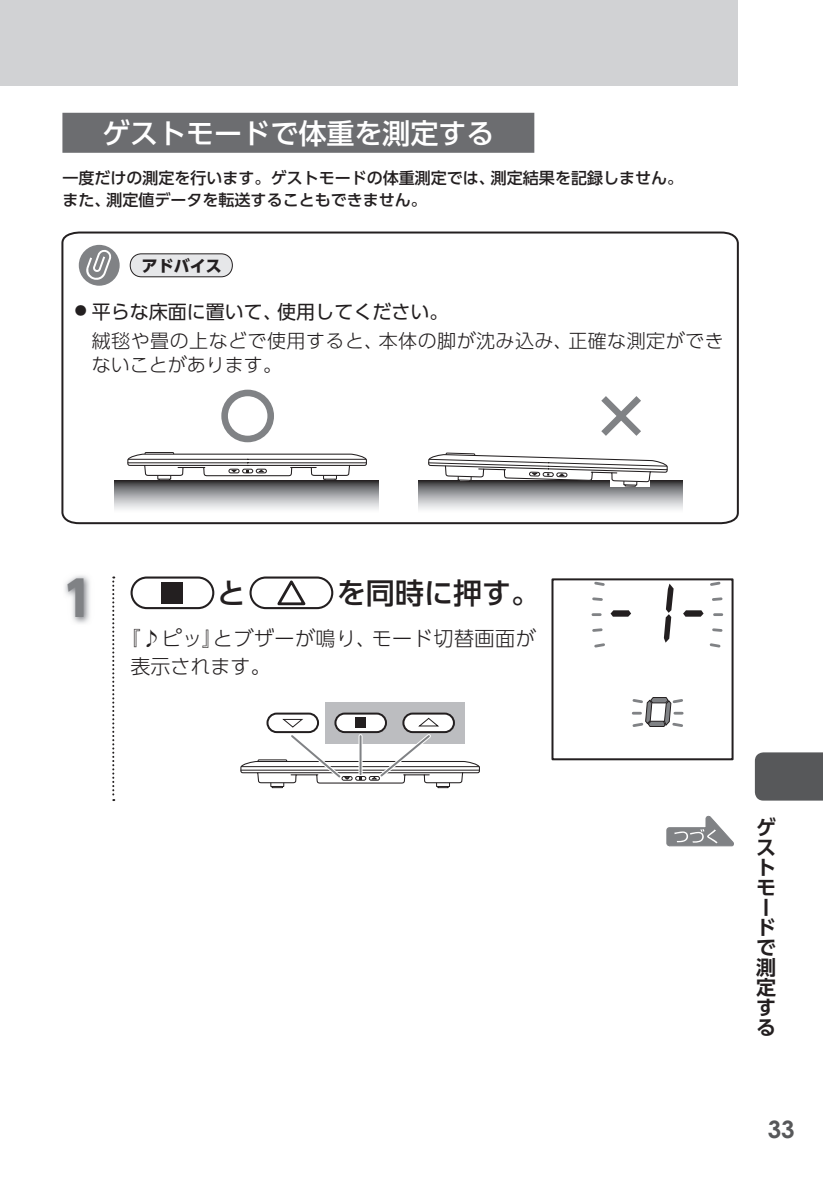
<style>
.page{position:relative;width:823px;height:1191px;background:#fff}
.page>*{position:absolute;margin:0;border:0;box-sizing:border-box;transform-origin:0 0}
.t1{font:700 48px "UD Shin Go Pro";color:#808285}
.t2{font:500 29px "UD Shin Go Pro";color:#231f20}
.t3{font:500 28px "UD Shin Go Pro";color:#fff}
.t4{font:700 24px "Century Gothic";color:#57585a}
.t5{font:300 20px/28px "UD Shin Go Pro";letter-spacing:.025em;color:#231f20}
.t6{font:700 20px/20px "UD Shin Go Pro De";color:#231f20}
.t7{font:300 19px/29px "UD Shin Go Pro";letter-spacing:.025em;color:#231f20}
.t8{font:300 19px "UD Shin Go Pro";color:#231f20}
.t9{font:500 16px/22px "UD Shin Go Pro";color:#231f20}
.t10{font:700 16px "UD Shin Go Pro";color:#231f20}
.s1{font-weight:400}
</style>
<div class="page">
<div style="left:0;top:0;width:737px;height:85px;background:#d1d2d4"></div>
<div style="left:754px;top:752px;width:68px;height:48px;background:#57585a"></div>
<div style="left:62px;top:113px;width:472px;height:40px;background:#6c6d70"></div>
<img style="left:65px;top:575px;width:25px;height:49px">
<div style="left:162px;top:582px;width:21px;height:21px;background:#231f20"></div>
<div style="left:130px;top:576px;width:84px;height:33px;border:2px solid #231f20;border-radius:15px"></div>
<svg style="left:277px;top:580px;width:29px;height:26px"></svg>
<div style="left:249px;top:576px;width:84px;height:33px;border:2px solid #231f20;border-radius:15px"></div>
<svg style="left:112px;top:576px;width:2px;height:225px"></svg>
<svg style="left:610px;top:610px;width:20px;height:6px"></svg>
<svg style="left:663px;top:583px;width:10px;height:59px"></svg>
<svg style="left:683px;top:610px;width:20px;height:6px"></svg>
<div style="left:551px;top:578px;width:182px;height:182px;border:2px solid #231f20"></div>
<svg style="left:714px;top:613px;width:7px;height:3px"></svg>
<svg style="left:709px;top:628px;width:14px;height:20px"></svg>
<svg style="left:706px;top:578px;width:19px;height:23px"></svg>
<svg style="left:592px;top:613px;width:8px;height:3px"></svg>
<svg style="left:592px;top:628px;width:13px;height:20px"></svg>
<svg style="left:589px;top:578px;width:18px;height:23px"></svg>
<svg style="left:632px;top:697px;width:52px;height:30px"></svg>
<div style="left:325px;top:702px;width:139px;height:42px;background:#bcbdc0"></div>
<div style="left:437px;top:782px;width:11px;height:6px;border:1px solid #231f20"></div>
<div style="left:436px;top:781px;width:13px;height:5px;background:#fff"></div>
<div style="left:436px;top:780px;width:13px;height:7px;border:1px solid #231f20"></div>
<div style="left:271px;top:782px;width:12px;height:6px;border:1px solid #231f20"></div>
<div style="left:271px;top:781px;width:12px;height:5px;background:#fff"></div>
<div style="left:270px;top:780px;width:14px;height:7px;border:1px solid #231f20"></div>
<div style="left:403px;top:713px;width:50px;height:19px;background:#fff;border-radius:9px"></div>
<div style="left:402px;top:712px;width:52px;height:21px;border:2px solid #231f20;border-radius:9px"></div>
<svg style="left:335px;top:713px;width:51px;height:19px"></svg>
<div style="left:334px;top:712px;width:53px;height:21px;border:2px solid #231f20;border-radius:9px"></div>
<div style="left:266px;top:712px;width:53px;height:21px;border:2px solid #231f20;border-radius:9px"></div>
<svg style="left:240px;top:717px;width:240px;height:67px"></svg>
<svg style="left:61px;top:231px;width:678px;height:294px"></svg>
<div style="left:145px;top:452px;width:29px;height:4px;border:1px solid #231f20"></div>
<div style="left:324px;top:475px;width:11px;height:6px;border:1px solid #231f20"></div>
<div style="left:158px;top:475px;width:12px;height:6px;border:1px solid #231f20"></div>
<svg style="left:127px;top:453px;width:240px;height:24px"></svg>
<svg style="left:115px;top:480px;width:263px;height:33px"></svg>
<svg style="left:418px;top:480px;width:264px;height:33px"></svg>
<svg style="left:610px;top:480px;width:39px;height:6px"></svg>
<div style="left:224px;top:393px;width:46px;height:46px;background:#fff;border-radius:50%"></div>
<div style="left:221px;top:390px;width:53px;height:52px;border:7px solid #808285;border-radius:50%"></div>
<svg style="left:427px;top:389px;width:241px;height:93px"></svg>
<svg style="left:666px;top:816px;width:67px;height:30px"></svg>
<h3 class="t3" style="left:102px;top:111px;width:394px">ゲストモードで体重を測定する</h3>
<p class="t9" style="left:62px;top:166px;width:621px">一度だけの測定を行います。ゲストモードの体重測定では、測定結果を記録しません。また、測定値データを転送することもできません。</p>
<p class="t10" style="left:142px;top:253px;width:81px">アドバイス</p>
<p class="t7" style="left:75px;top:297px;width:650px"><sup>●</sup> <span class="s1">平らな床面に置いて、使用してください。<br></span>. 絨毯や畳の上などで使用すると、本体の脚が沈み込み、正確な測定ができ</p>
<p class="t8" style="left:92px;top:349px;width:192px">ないことがあります。</p>
<h1 class="t1" style="left:62px;top:559px;width:33px">1</h1>
<h2 class="t2" style="left:217px;top:569px;width:30px">と</h2>
<h2 class="t2" style="left:337px;top:569px;width:204px">を同時に押す。</h2>
<p class="t5" style="left:130px;top:624px;width:406px;text-indent:-10px">『♪ピッ』とブザーが鳴り、モード切替画面が表示されます。</p>
<p class="t6" style="left:755px;top:817px;width:21px">ゲストモードで測定する</p>
<h3 class="t4" style="left:767px;top:1111px;width:28px">33</h3>
</div>
